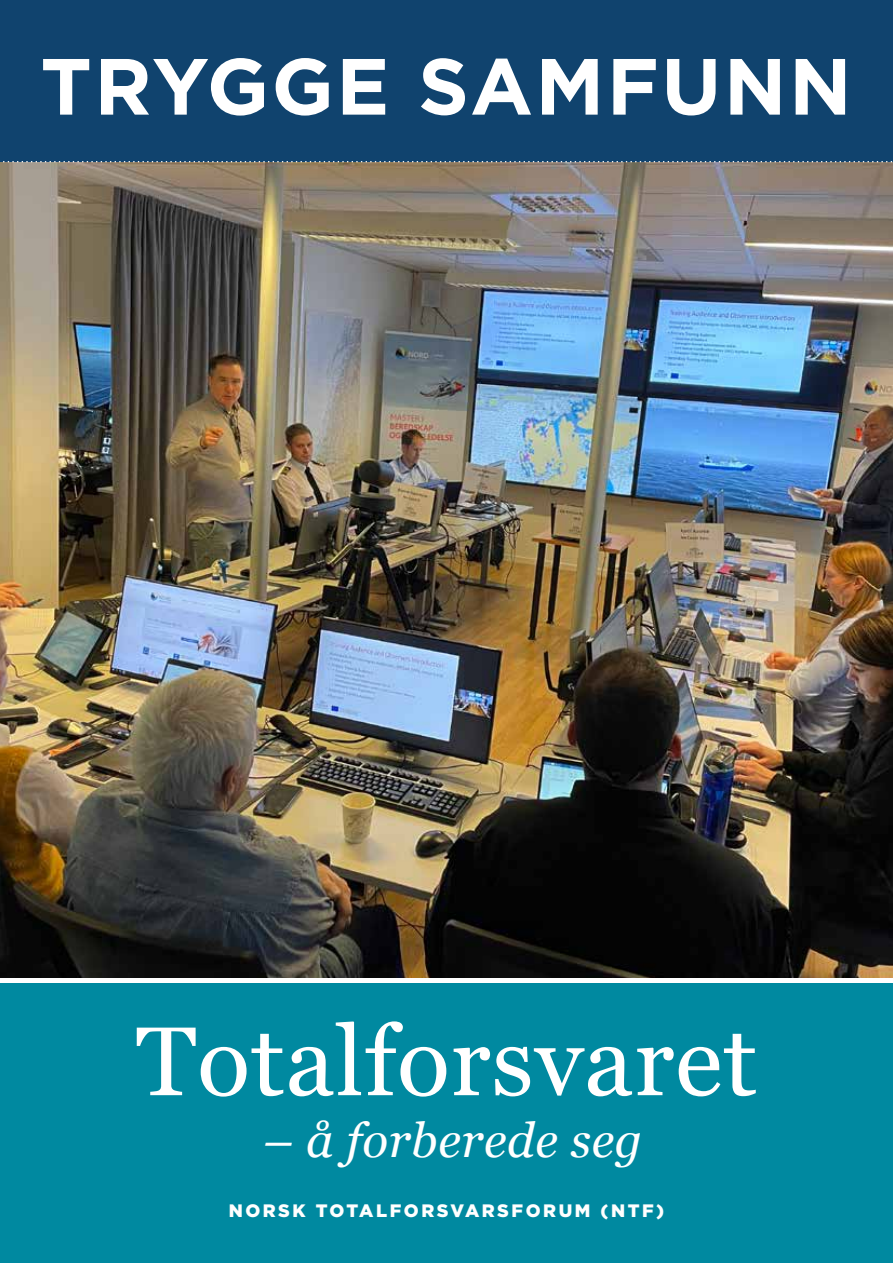
<style>
.page{position:relative;width:893px;height:1263px;background:#fff}
.page>*{position:absolute;margin:0;border:0;box-sizing:border-box;transform-origin:0 0}
.t1{font:97.5px "Georgia";letter-spacing:.01em;color:#fff}
.t2{font:700 79.5px "Gotham";letter-spacing:.03em;color:#fff}
.t3{font:italic 48px "Georgia";letter-spacing:.01em;color:#fff}
.t4{font:900 18px "Gotham";letter-spacing:.14em;color:#fff}
</style>
<div class="page">
<img style="left:0;top:162px;width:893px;height:816px">
<div style="left:0;top:980px;width:893px;height:283px;background:#0089a0"></div>
<div style="left:0;top:0;width:893px;height:162px;background:#10436e"></div>
<hr style="left:0;top:978px;width:893px;height:4px;background:#fff">
<svg style="left:3px;top:161px;width:890px;height:1px"></svg>
<h2 class="t2" style="left:40px;top:34px;width:813px">TRYGGE SAMFUNN</h2>
<h1 class="t1" style="left:136px;top:990px;width:622px">Totalforsvaret</h1>
<h3 class="t3" style="left:263px;top:1105px;width:381px">– å forberede seg</h3>
<p class="t4" style="left:229px;top:1200px;width:437px">NORSK TOTALFORSVARSFORUM (NTF)</p>
</div>
